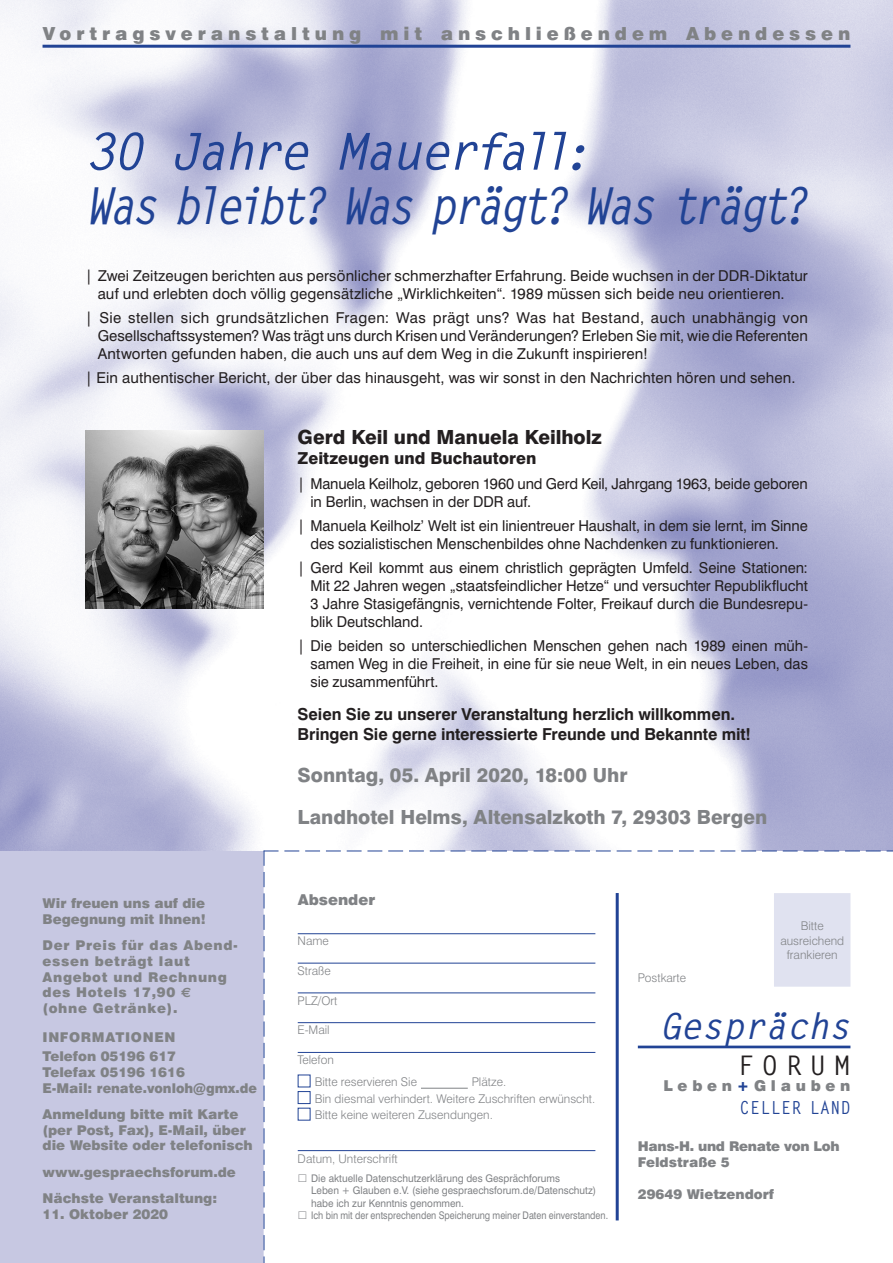
<style>
.page{position:relative;width:893px;height:1263px;background:#fff}
.page>*{position:absolute;margin:0;border:0;box-sizing:border-box;transform-origin:0 0}
.t1{font:italic 700 51px "Letter Gothic Std";letter-spacing:-.095em;color:#214395;scale:.89 1}
.t2{font:italic 700 51px "Letter Gothic Std";letter-spacing:-.065em;color:#214395}
.t3{font:italic 700 36px "Letter Gothic Std";letter-spacing:-.01em;color:#214395}
.t4{font:700 27px "Letter Gothic Std";letter-spacing:.29em;color:#231f20}
.t5{font:800 19.5px "Swiss 721 BT";color:#808285}
.t6{font:800 19.5px "Swiss 721 BT";color:#231f20}
.t7{font:900 18px "Swiss 721 BT";letter-spacing:.27em;color:#808285}
.t8{font:700 18px "Letter Gothic Std";letter-spacing:.035em;color:#214395;scale:.9 1}
.t9{font:700 16.5px "Swiss 721 BT";letter-spacing:-.005em;color:#231f20}
.t10{font:800 16.5px "Swiss 721 BT";letter-spacing:.005em;color:#231f20}
.t11{font:15px/18px "Swiss 721 BT";color:#231f20}
.t12{font:900 15px "Swiss 721 BT";letter-spacing:.315em;color:#808285}
.t13{font:900 15px "Swiss 721 BT";color:#808285}
.t14{font:900 13.5px/15.8px "Swiss 721 BT";color:#808285}
.t15{font:900 13.5px "Swiss 721 BT";letter-spacing:.05em;color:#808285}
.t16{font:900 13.5px "Swiss 721 BT";letter-spacing:-.02em;color:#808285}
.t17{font:300 12px "Swiss 721 BT";color:#808285}
.t18{font:10.5px "Swiss 721 BT";color:#808285;scale:.95 1}
.t19{font:10.5px "Swiss 721 BT";color:#808285;scale:.86 1}
.s1{font-family:"Euro Sans";font-weight:700}
.s2{color:#214395}
</style>
<div class="page">
<div style="left:0;top:850px;width:264px;height:413px;background:#c7c8e2"></div>
<hr style="left:43px;top:45px;width:807px;height:3px;background:#214395">
<img style="left:85px;top:430px;width:179px;height:179px">
<svg style="left:264px;top:851px;width:629px;height:412px"></svg>
<p class="t7" style="left:43px;top:23px;width:809px">Vortragsveranstaltung mit anschließendem Abendessen</p>
<p class="t2" style="left:85px;top:120px;width:507px">30 Jahre Mauerfall:</p>
<p class="t1" style="left:85px;top:174px;width:814px">Was bleibt? Was prägt? Was trägt?</p>
<p class="t11" style="left:98px;top:266px;width:712px;text-indent:-13px">| Zwei Zeitzeugen berichten aus persönlicher schmerzhafter Erfahrung. Beide wuchsen in der DDR-Diktatur auf und erlebten doch völlig gegensätzliche „Wirklichkeiten“. 1989 müssen sich beide neu orientieren.</p>
<p class="t11" style="left:98px;top:308px;width:712px;text-align:justify;text-indent:-13px">| Sie stellen sich grundsätzlichen Fragen: Was prägt uns? Was hat Bestand, auch unabhängig von Gesellschaftssystemen? Was trägt uns durch Krisen und Veränderungen? Erleben Sie mit, wie die Referenten Antworten gefunden haben, die auch uns auf dem Weg in die Zukunft inspirieren!</p>
<p class="t11" style="left:85px;top:368px;width:712px">| Ein authentischer Bericht, der über das hinausgeht, was wir sonst in den Nachrichten hören und sehen.</p>
<p class="t14" style="left:43px;top:895px;width:164px">Wir freuen uns auf die</p>
<p class="t14" style="left:43px;top:911px;width:165px">Begegnung mit Ihnen!</p>
<p class="t15" style="left:43px;top:937px;width:197px">Der Preis für das Abend-</p>
<p class="t15" style="left:43px;top:953px;width:149px">essen beträgt laut</p>
<p class="t15" style="left:43px;top:968px;width:186px">Angebot und Rechnung</p>
<p class="t15" style="left:43px;top:984px;width:150px">des Hotels 17,90 <span class="s1">€</span></p>
<p class="t15" style="left:43px;top:1000px;width:136px">(ohne Getränke).</p>
<p class="t15" style="left:43px;top:1029px;width:134px">INFORMATIONEN</p>
<p class="t14" style="left:43px;top:1048px;width:135px">Telefon 05196 617</p>
<p class="t14" style="left:43px;top:1064px;width:144px">Telefax 05196 1616</p>
<p class="t14" style="left:43px;top:1080px;width:216px">E-Mail: renate.vonloh@gmx.de</p>
<p class="t14" style="left:43px;top:1106px;width:212px">Anmeldung bitte mit Karte (per Post, Fax), E-Mail, über die Website oder telefonisch</p>
<p class="t14" style="left:43px;top:1164px;width:195px">www.gespraechsforum.de</p>
<p class="t14" style="left:43px;top:1190px;width:176px">Nächste Veranstaltung:</p>
<p class="t14" style="left:43px;top:1206px;width:127px">11. Oktober 2020</p>
<p class="t6" style="left:298px;top:425px;width:306px">Gerd Keil und Manuela Keilholz</p>
<p class="t10" style="left:298px;top:448px;width:240px">Zeitzeugen und Buchautoren</p>
<p class="t11" style="left:310px;top:475px;width:499px;text-indent:-13px">| Manuela Keilholz, geboren 1960 und Gerd Keil, Jahrgang 1963, beide geboren in Berlin, wachsen in der DDR auf.</p>
<p class="t11" style="left:310px;top:517px;width:499px;text-indent:-13px">| Manuela Keilholz’ Welt ist ein linientreuer Haushalt, in dem sie lernt, im Sinne des sozialistischen Menschenbildes ohne Nachdenken zu funktionieren.</p>
<p class="t11" style="left:298px;top:559px;width:512px">| Gerd Keil kommt aus einem christlich geprägten Umfeld. Seine Stationen:</p>
<p class="t11" style="left:310px;top:577px;width:499px;text-align:justify">Mit 22 Jahren wegen „staatsfeindlicher Hetze“ und versuchter Republikflucht 3 Jahre Stasigefängnis, vernichtende Folter, Freikauf durch die Bundesrepu&shy;blik Deutschland.</p>
<p class="t11" style="left:310px;top:637px;width:499px;text-align:justify;text-indent:-13px">| Die beiden so unterschiedlichen Menschen gehen nach 1989 einen müh&shy;samen Weg in die Freiheit, in eine für sie neue Welt, in ein neues Leben, das sie zusammenführt.</p>
<p class="t9" style="left:298px;top:704px;width:439px">Seien Sie zu unserer Veranstaltung herzlich willkommen.</p>
<p class="t9" style="left:298px;top:724px;width:455px">Bringen Sie gerne interessierte Freunde und Bekannte mit!</p>
<p class="t5" style="left:298px;top:763px;width:331px">Sonntag, 05. April 2020, 18:00 Uhr</p>
<p class="t5" style="left:298px;top:805px;width:471px">Landhotel Helms, Altensalzkoth 7, 29303 Bergen</p>
<p class="t13" style="left:298px;top:890px;width:79px">Absender</p>
<p class="t17" style="left:298px;top:933px;width:33px">Name</p>
<p class="t17" style="left:298px;top:963px;width:35px">Straße</p>
<p class="t17" style="left:298px;top:993px;width:41px">PLZ/Ort</p>
<p class="t17" style="left:298px;top:1023px;width:34px">E-Mail</p>
<p class="t17" style="left:298px;top:1052px;width:38px">Telefon</p>
<p class="t17" style="left:315px;top:1075px;width:104px">Bitte reservieren Sie</p>
<p class="t17" style="left:472px;top:1075px;width:36px">Plätze.</p>
<p class="t17" style="left:315px;top:1091px;width:282px">Bin diesmal verhindert. Weitere Zuschriften erwünscht.</p>
<p class="t17" style="left:315px;top:1108px;width:180px">Bitte keine weiteren Zusendungen.</p>
<p class="t17" style="left:298px;top:1151px;width:102px">Datum, Unterschrift</p>
<p class="t18" style="left:311px;top:1172px;width:263px">Die aktuelle Datenschutzerklärung des Gesprächforums</p>
<p class="t18" style="left:311px;top:1184px;width:301px">Leben + Glauben e.V. (siehe gespraechsforum.de/Datenschutz)</p>
<p class="t18" style="left:311px;top:1196px;width:162px">habe ich zur Kenntnis genommen.</p>
<p class="t19" style="left:311px;top:1208px;width:347px">Ich bin mit der entsprechenden Speicherung meiner Daten einverstanden.</p>
<p class="t17" style="left:638px;top:970px;width:50px">Postkarte</p>
<p class="t17" style="left:801px;top:919px;width:25px">Bitte</p>
<p class="t17" style="left:780px;top:933px;width:65px">ausreichend</p>
<p class="t17" style="left:787px;top:948px;width:52px">frankieren</p>
<p class="t3" style="left:659px;top:1004px;width:193px">Gesprächs</p>
<p class="t4" style="left:738px;top:1048px;width:114px">FORUM</p>
<p class="t12" style="left:663px;top:1077px;width:189px">Leben<span class="s2">+</span>Glauben</p>
<p class="t8" style="left:740px;top:1096px;width:124px">CELLER LAND</p>
<p class="t16" style="left:638px;top:1138px;width:203px">Hans-H. und Renate von Loh</p>
<p class="t14" style="left:638px;top:1154px;width:93px">Feldstraße 5</p>
<p class="t14" style="left:638px;top:1187px;width:138px">29649 Wietzendorf</p>
</div>
